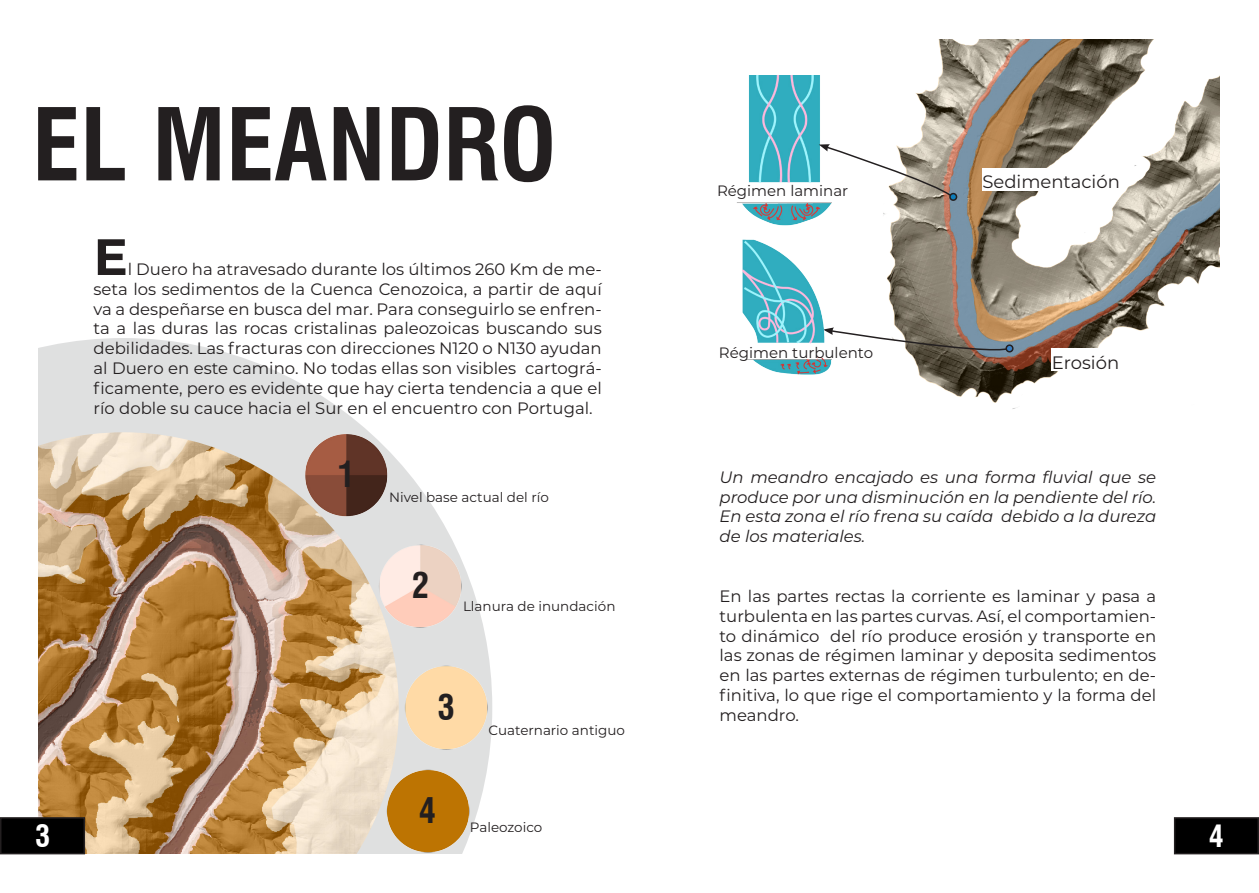
<style>
.page{position:relative;width:1259px;height:893px;background:#fff}
.page>*{position:absolute;margin:0;border:0;box-sizing:border-box;transform-origin:0 0}
.t1{font:700 condensed 97.5px "Swiss 721 BT";color:#231f20}
.t2{font:700 51px "Montserrat";color:#231f20}
.t3{font:700 condensed 34.5px "Swiss 721 BT";color:#231f20}
.t4{font:700 condensed 30px "Swiss 721 BT";color:#fff}
.t5{font:18px "Montserrat";color:#231f20}
.t6{font:16.5px/19.8px "Montserrat";color:#231f20;text-align:justify}
.t7{font:italic 16.5px/19.8px "Montserrat";color:#231f20;text-align:justify}
.t8{font:15px "Montserrat";color:#231f20}
.t9{font:13.5px "Montserrat";color:#231f20}
</style>
<div class="page">
<img style="left:831px;top:39px;width:389px;height:370px">
<img style="left:737px;top:75px;width:94px;height:143px">
<svg style="left:832px;top:327px;width:179px;height:28px"></svg>
<img style="left:742px;top:218px;width:90px;height:168px">
<svg style="left:38px;top:338px;width:454px;height:516px;fill:#dfe0e0"></svg>
<img style="left:38px;top:432px;width:361px;height:422px">
<img style="left:304px;top:432px;width:85px;height:85px">
<img style="left:378px;top:543px;width:85px;height:85px">
<img style="left:385px;top:768px;width:85px;height:85px">
<img style="left:403px;top:665px;width:85px;height:85px">
<div style="left:1006px;top:345px;width:6px;height:7px;background:#397ec1;border-radius:50%"></div>
<div style="left:1005px;top:344px;width:8px;height:8px;border:2px solid #231f20;border-radius:50%"></div>
<svg style="left:819px;top:144px;width:137px;height:56px"></svg>
<div style="left:949px;top:193px;width:8px;height:8px;border:2px solid #231f20;border-radius:50%"></div>
<div style="left:1051px;top:348px;width:68px;height:23px;background:#fff"></div>
<div style="left:982px;top:168px;width:137px;height:23px;background:#fff"></div>
<div style="left:1px;top:818px;width:83px;height:36px;background:#000"></div>
<div style="left:0;top:817px;width:85px;height:37px;border:2px solid #231f20"></div>
<div style="left:1174px;top:818px;width:84px;height:36px;background:#000"></div>
<div style="left:1174px;top:817px;width:85px;height:37px;border:2px solid #231f20"></div>
<p class="t1" style="left:32px;top:86px;width:526px">EL MEANDRO</p>
<p class="t2" style="left:94px;top:220px;width:36px">E</p>
<p class="t6" style="left:94px;top:259px;width:510px;text-indent:34px">l Duero ha atravesado durante los últimos 260 Km de me&shy;seta los sedimentos de la Cuenca Cenozoica, a partir de aquí va a despeñarse en busca del mar. Para conseguirlo se enfren&shy;ta a las duras las rocas cristalinas paleozoicas buscando sus debilidades. Las fracturas con direcciones N120 o N130 ayudan al Duero en este camino. No todas ellas son visibles cartográ&shy;ficamente, pero es evidente que hay cierta tendencia a que el río doble su cauce hacia el Sur en el encuentro con Portugal.</p>
<p class="t3" style="left:338px;top:454px;width:19px">1</p>
<p class="t9" style="left:389px;top:488px;width:161px">Nivel base actual del río</p>
<p class="t3" style="left:412px;top:564px;width:19px">2</p>
<p class="t9" style="left:463px;top:597px;width:154px">Llanura de inundación</p>
<p class="t3" style="left:437px;top:686px;width:19px">3</p>
<p class="t9" style="left:488px;top:721px;width:138px">Cuaternario antiguo</p>
<p class="t8" style="left:717px;top:180px;width:133px">Régimen laminar</p>
<p class="t8" style="left:719px;top:342px;width:156px">Régimen turbulento</p>
<p class="t5" style="left:982px;top:169px;width:139px">Sedimentación</p>
<p class="t5" style="left:1051px;top:350px;width:69px">Erosión</p>
<p class="t7" style="left:719px;top:466px;width:438px">Un meandro encajado es una forma fluvial que se produce por una disminución en la pendiente del río.<br>En esta zona el río frena su caída debido a la dureza de los materiales.</p>
<p class="t6" style="left:719px;top:586px;width:438px">En las partes rectas la corriente es laminar y pasa a turbulenta en las partes curvas. Así, el comportamien&shy;to dinámico del río produce erosión y transporte en las zonas de régimen laminar y deposita sedimentos en las partes externas de régimen turbulento; en de&shy;finitiva, lo que rige el comportamiento y la forma del meandro.</p>
<p class="t3" style="left:419px;top:790px;width:19px">4</p>
<p class="t9" style="left:470px;top:818px;width:74px">Paleozoico</p>
<p class="t4" style="left:35px;top:818px;width:16px">3</p>
<p class="t4" style="left:1209px;top:818px;width:16px">4</p>
</div>
